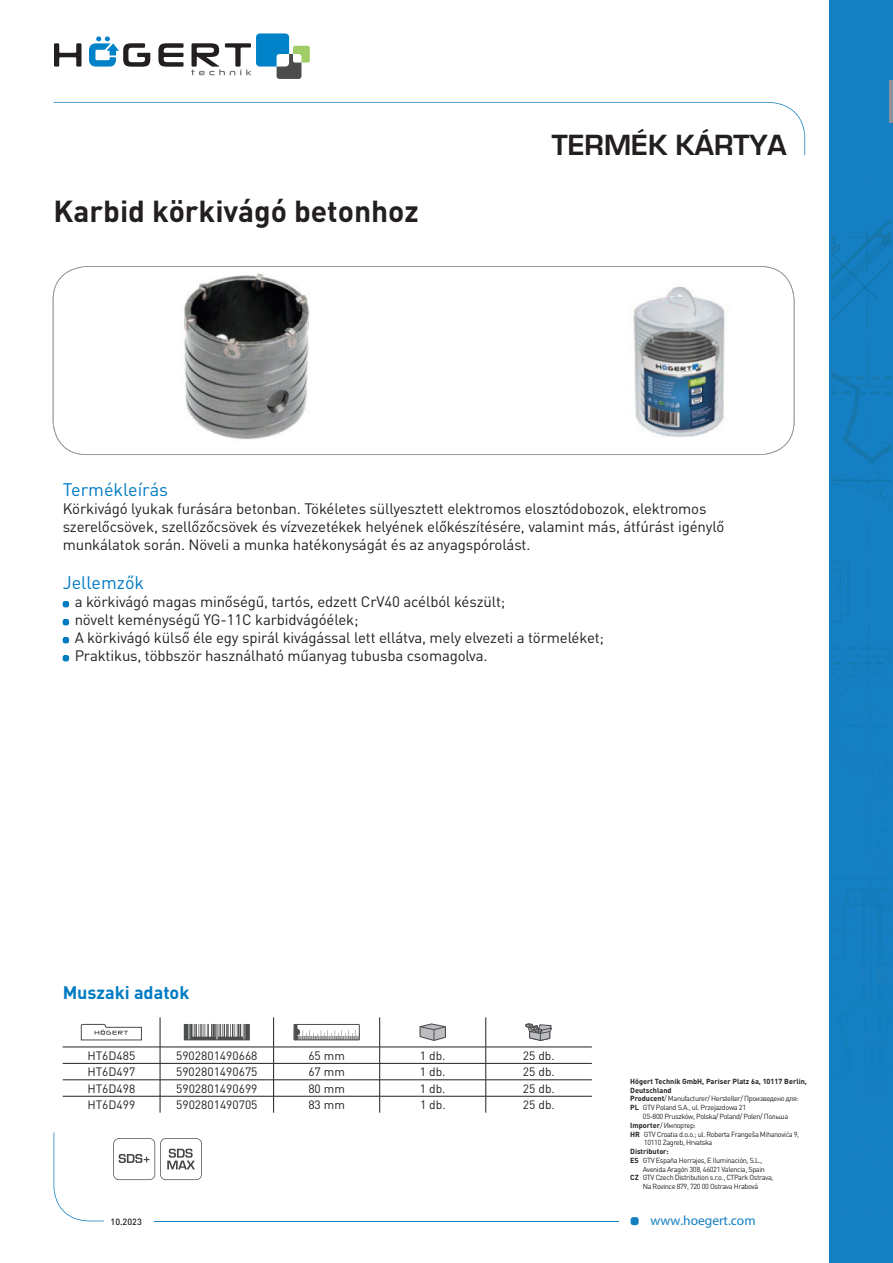
<style>
.page{position:relative;width:893px;height:1263px;background:#fff}
.page>*{position:absolute;margin:0;border:0;box-sizing:border-box;transform-origin:0 0}
.t1{font:700 30px "DIN Pro";color:#231f20}
.t2{font:700 27px "Euromode";color:#231f20}
.t3{font:18px "DIN Pro";color:#007bc2}
.t4{font:700 18px "DIN Pro";color:#007bc2}
.t5{font:15px/18px "DIN Pro";letter-spacing:-.01em;color:#231f20}
.t6{font:13.5px "Myriad Pro";color:#1480c2}
.t7{font:12px "DIN Pro";color:#231f20}
.t8{font:500 9px "DIN Pro";color:#231f20}
.t9{font:7.35px "DIN Pro";letter-spacing:-.05em;color:#231f20}
.t10{font:700 7.35px "DIN Pro";color:#231f20}
.s1{font-weight:700}
</style>
<div class="page">
<div style="left:631px;top:1217px;width:8px;height:8px;background:#1480c2;border-radius:3px"></div>
<svg style="left:54px;top:102px;width:751px;height:53px"></svg>
<svg style="left:54px;top:1132px;width:50px;height:89px"></svg>
<hr style="left:154px;top:1220px;width:465px;height:1px;background:#1480c2">
<div style="left:830px;top:0;width:63px;height:1263px;background:#1480c2"></div>
<img style="left:831px;top:273px;width:50px;height:56px">
<img style="left:867px;top:222px;width:24px;height:43px">
<img style="left:831px;top:222px;width:56px;height:42px">
<svg style="left:831px;top:341px;width:60px;height:422px"></svg>
<img style="left:848px;top:647px;width:43px;height:3px">
<hr style="left:890px;top:80px;width:3px;height:43px;background:#8d9497">
<svg style="left:53px;top:266px;width:741px;height:189px"></svg>
<svg style="left:54px;top:43px;width:27px;height:24px"></svg>
<svg style="left:158px;top:43px;width:26px;height:24px"></svg>
<svg style="left:89px;top:36px;width:61px;height:31px"></svg>
<svg style="left:191px;top:33px;width:119px;height:46px"></svg>
<svg style="left:113px;top:1138px;width:89px;height:42px"></svg>
<img style="left:165px;top:271px;width:158px;height:174px">
<img style="left:607px;top:271px;width:142px;height:174px">
<svg style="left:63px;top:601px;width:6px;height:6px"></svg>
<svg style="left:63px;top:619px;width:6px;height:6px"></svg>
<svg style="left:63px;top:637px;width:6px;height:6px"></svg>
<svg style="left:63px;top:655px;width:6px;height:6px"></svg>
<hr style="left:160px;top:1017px;width:1px;height:30px;background:#231f20">
<hr style="left:273px;top:1017px;width:1px;height:30px;background:#231f20">
<hr style="left:379px;top:1017px;width:1px;height:30px;background:#231f20">
<hr style="left:485px;top:1017px;width:1px;height:30px;background:#231f20">
<hr style="left:63px;top:1047px;width:97px;height:1px;background:#231f20">
<hr style="left:160px;top:1047px;width:114px;height:1px;background:#231f20">
<hr style="left:274px;top:1047px;width:106px;height:1px;background:#231f20">
<hr style="left:380px;top:1047px;width:106px;height:1px;background:#231f20">
<hr style="left:486px;top:1047px;width:106px;height:1px;background:#231f20">
<hr style="left:63px;top:1063px;width:97px;height:1px;background:#231f20">
<hr style="left:160px;top:1063px;width:114px;height:1px;background:#231f20">
<hr style="left:274px;top:1063px;width:106px;height:1px;background:#231f20">
<hr style="left:380px;top:1063px;width:106px;height:1px;background:#231f20">
<hr style="left:486px;top:1063px;width:106px;height:1px;background:#231f20">
<hr style="left:63px;top:1079px;width:97px;height:1px;background:#231f20">
<hr style="left:160px;top:1079px;width:114px;height:1px;background:#231f20">
<hr style="left:274px;top:1079px;width:106px;height:1px;background:#231f20">
<hr style="left:380px;top:1079px;width:106px;height:1px;background:#231f20">
<hr style="left:486px;top:1079px;width:106px;height:1px;background:#231f20">
<hr style="left:63px;top:1096px;width:97px;height:1px;background:#231f20">
<hr style="left:160px;top:1096px;width:114px;height:1px;background:#231f20">
<svg style="left:160px;top:1047px;width:1px;height:66px"></svg>
<hr style="left:274px;top:1096px;width:106px;height:1px;background:#231f20">
<svg style="left:273px;top:1047px;width:1px;height:66px"></svg>
<hr style="left:380px;top:1096px;width:106px;height:1px;background:#231f20">
<svg style="left:379px;top:1047px;width:1px;height:66px"></svg>
<hr style="left:486px;top:1096px;width:106px;height:1px;background:#231f20">
<svg style="left:485px;top:1047px;width:1px;height:66px"></svg>
<svg style="left:81px;top:1024px;width:61px;height:16px"></svg>
<svg style="left:184px;top:1024px;width:66px;height:16px"></svg>
<svg style="left:295px;top:1026px;width:63px;height:12px"></svg>
<div style="left:293px;top:1024px;width:67px;height:16px;border:1px solid #4b4c4d"></div>
<svg style="left:419px;top:1023px;width:27px;height:18px"></svg>
<svg style="left:526px;top:1023px;width:26px;height:18px"></svg>
<h1 class="t1" style="left:54px;top:191px;width:367px">Karbid körkivágó betonhoz</h1>
<h2 class="t2" style="left:552px;top:128px;width:236px">TERMÉK KÁRTYA</h2>
<p class="t3" style="left:63px;top:477px;width:107px">Termékleírás</p>
<p class="t5" style="left:63px;top:499px;width:663px">Körkivágó lyukak furására betonban. Tökéletes süllyesztett elektromos elosztódobozok, elektromos szerelőcsövek, szellőzőcsövek és vízvezetékek helyének előkészítésére, valamint más, átfúrást igénylő munkálatok során. Növeli a munka hatékonyságát és az anyagspórolást.</p>
<p class="t3" style="left:63px;top:571px;width:83px">Jellemzők</p>
<p class="t5" style="left:75px;top:592px;width:531px">a körkivágó magas minőségű, tartós, edzett CrV40 acélból készült;<br>növelt keménységű YG-11C karbidvágóélek;<br>A körkivágó külső éle egy spirál kivágással lett ellátva, mely elvezeti a törmeléket; Praktikus, többször használható műanyag tubusba csomagolva.</p>
<p class="t4" style="left:63px;top:980px;width:128px">Muszaki adatok</p>
<p class="t7" style="left:87px;top:1047px;width:50px">HT6D485</p>
<p class="t7" style="left:176px;top:1047px;width:83px">5902801490668</p>
<p class="t7" style="left:308px;top:1047px;width:38px">65 mm</p>
<p class="t7" style="left:420px;top:1047px;width:27px">1 db.</p>
<p class="t7" style="left:523px;top:1047px;width:33px">25 db.</p>
<p class="t7" style="left:87px;top:1064px;width:50px">HT6D497</p>
<p class="t7" style="left:176px;top:1064px;width:83px">5902801490675</p>
<p class="t7" style="left:308px;top:1064px;width:38px">67 mm</p>
<p class="t7" style="left:420px;top:1064px;width:27px">1 db.</p>
<p class="t7" style="left:523px;top:1064px;width:33px">25 db.</p>
<p class="t7" style="left:87px;top:1080px;width:50px">HT6D498</p>
<p class="t7" style="left:176px;top:1080px;width:83px">5902801490699</p>
<p class="t7" style="left:308px;top:1080px;width:38px">80 mm</p>
<p class="t7" style="left:420px;top:1080px;width:27px">1 db.</p>
<p class="t7" style="left:523px;top:1080px;width:33px">25 db.</p>
<p class="t7" style="left:87px;top:1096px;width:50px">HT6D499</p>
<p class="t7" style="left:176px;top:1096px;width:83px">5902801490705</p>
<p class="t7" style="left:308px;top:1096px;width:38px">83 mm</p>
<p class="t7" style="left:420px;top:1096px;width:27px">1 db.</p>
<p class="t7" style="left:523px;top:1096px;width:33px">25 db.</p>
<p class="t10" style="left:630px;top:1076px;width:178px">Högert Technik GmbH, Pariser Platz 6a, 10117 Berlin,</p>
<p class="t10" style="left:630px;top:1085px;width:43px">Deutschland</p>
<p class="t9" style="left:630px;top:1094px;width:170px"><span class="s1">Producent</span>/ Manufacturer/ Hersteller/ Произведено для:</p>
<p class="t9" style="left:630px;top:1102px;width:117px"><span class="s1">PL</span> GTV Poland S.A., ul. Przejazdowa 21</p>
<p class="t9" style="left:643px;top:1111px;width:147px">05-800 Pruszków, Polska/ Poland/ Polen/ Польша</p>
<p class="t9" style="left:630px;top:1120px;width:67px"><span class="s1">Importer</span>/ Импортер:</p>
<p class="t9" style="left:630px;top:1129px;width:171px"><span class="s1">HR</span> GTV Croatia d.o.o.; ul. Roberta Frangeša Mihanovića 9,</p>
<p class="t9" style="left:644px;top:1138px;width:70px">10110 Zagreb, Hrvatska</p>
<p class="t10" style="left:630px;top:1146px;width:40px">Distributor:</p>
<p class="t9" style="left:630px;top:1155px;width:134px"><span class="s1">ES</span> GTV España Herrajes, E Iluminación, S.L.,</p>
<p class="t9" style="left:643px;top:1164px;width:124px">Avenida Aragón 308, 46021 Valencia, Spain</p>
<p class="t9" style="left:630px;top:1173px;width:145px"><span class="s1">CZ</span> GTV Czech Distribution s.r.o., CTPark Ostrava,</p>
<p class="t9" style="left:643px;top:1181px;width:117px">Na Rovince 879, 720 00 Ostrava Hrabová</p>
<p class="t8" style="left:111px;top:1216px;width:33px">10.2023</p>
<p class="t6" style="left:651px;top:1212px;width:107px">www.hoegert.com</p>
</div>
